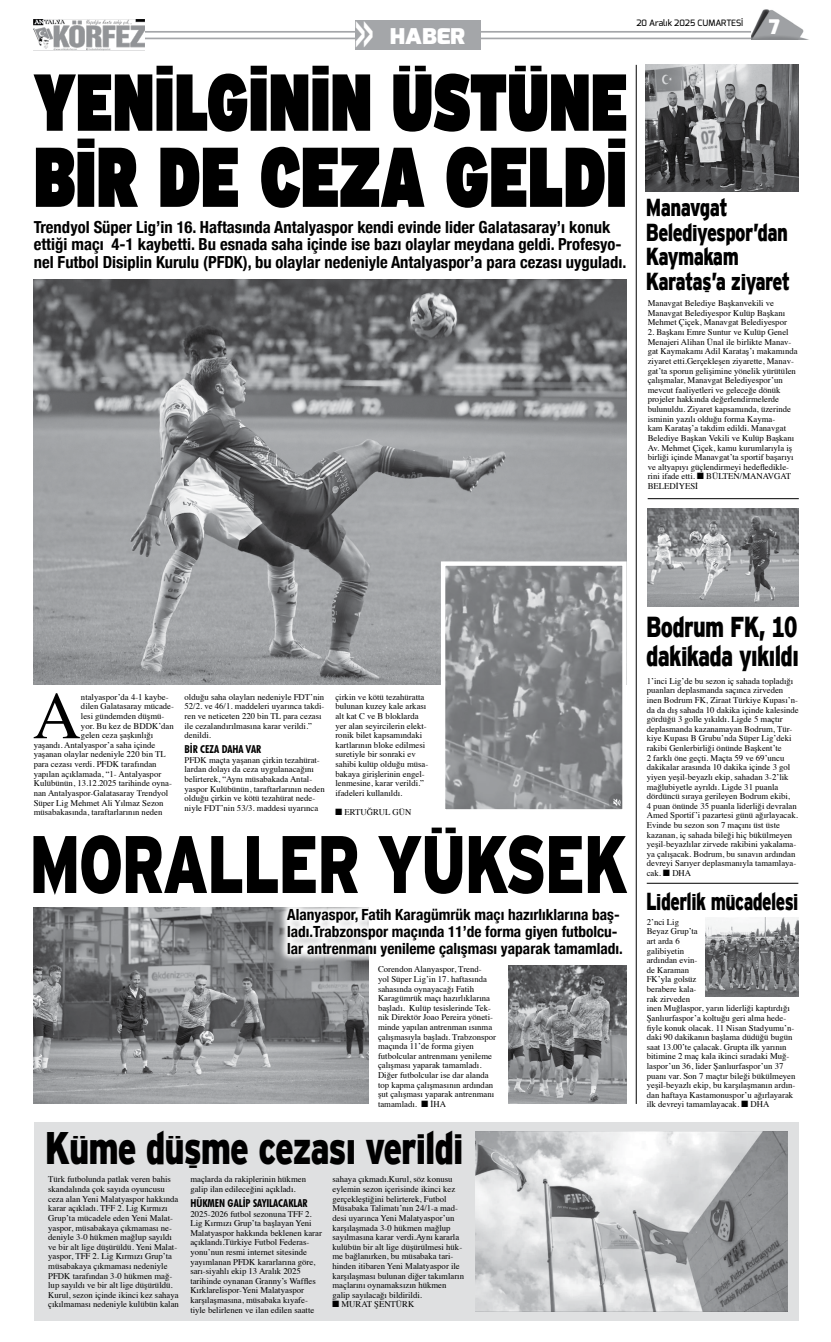
<style>
.page{position:relative;width:831px;height:1342px;background:#fff}
.page>*{position:absolute;margin:0;border:0;box-sizing:border-box;transform-origin:0 0}
.t1{font:84.52px "Interstate";color:#000;scale:.69 1}
.t2{font:900 81.38px "Interstate Mono";letter-spacing:-.03em;color:#000;scale:.75 1}
.t3{font:80.5px "Interstate";color:#000;scale:.69 1}
.t4{font:66.94px "Times";color:#000}
.t5{font:900 45.5px "Interstate Mono";letter-spacing:-.03em;color:#000;scale:.76 1}
.t6{font:900 28.88px/28.9px "Interstate Mono";letter-spacing:-.03em;color:#000;scale:.75 1}
.t7{font:900 24.5px/24.5px "Interstate Mono";letter-spacing:-.03em;color:#000;scale:.75 1}
.t8{font:900 24.5px "Interstate Mono";letter-spacing:-.03em;color:#000;scale:.71 1}
.t9{font:900 21.7px "Exo";letter-spacing:-.005em;color:#fff;scale:1.11 1}
.t10{font:900 20.12px "Exo";color:#fff}
.t11{font:700 condensed 16.62px/17.5px "Helvetica Neue";color:#000}
.t12{font:700 condensed 15.4px/17.1px "Helvetica Neue";color:#000}
.t13{font:700 condensed 10.94px "Futura BT";color:#000}
.t14{font:8.75px/9.6px "Times";color:#000}
.t15{font:500 8.75px "Exo";letter-spacing:-.005em;color:#000}
.s1{font-family:"Aachen BT";font-weight:700;font-size:45.06px}
.s2{font-family:"Monotype Sorts"}
</style>
<div class="page">
<div style="left:34px;top:1122px;width:764px;height:199px;background:#dfe0e1"></div>
<hr style="left:35px;top:38px;width:766px;height:1px;background:#a4a6a9">
<hr style="left:35px;top:31px;width:765px;height:2px;background:#a4a6a9">
<img style="left:751px;top:9px;width:55px;height:30px">
<div style="left:355px;top:20px;width:126px;height:30px;background:#a4a6a9"></div>
<img style="left:34px;top:19px;width:111px;height:31px">
<hr style="left:636px;top:65px;width:1px;height:1039px;background:#000">
<img style="left:34px;top:280px;width:593px;height:404px">
<img style="left:446px;top:566px;width:176px;height:242px">
<div style="left:441px;top:561px;width:186px;height:252px;border:4px solid #fff"></div>
<img style="left:34px;top:907px;width:334px;height:197px">
<div style="left:278px;top:899px;width:353px;height:67px;background:#fff"></div>
<img style="left:508px;top:966px;width:119px;height:138px">
<img style="left:475px;top:1132px;width:313px;height:180px">
<img style="left:646px;top:65px;width:153px;height:126px">
<hr style="left:648px;top:498px;width:151px;height:1px;background:#000">
<img style="left:648px;top:508px;width:151px;height:99px">
<img style="left:706px;top:918px;width:92px;height:78px">
<hr style="left:647px;top:883px;width:151px;height:1px;background:#000">
<h3 class="t9" style="left:354px;top:22px;width:102px"><span class="s1">&gt;&gt;</span> HABER</h3>
<p class="t15" style="left:636px;top:18px;width:108px">20 Aralık 2025 CUMARTESI</p>
<h3 class="t10" style="left:769px;top:14px;width:13px">7</h3>
<h3 class="t3" style="left:34px;top:52px;width:862px">YENILGININ ÜSTÜNE</h3>
<h1 class="t1" style="left:34px;top:125px;width:861px">BIR DE CEZA GELDI</h1>
<p class="t11" style="left:34px;top:217px;width:594px">Trendyol Süper Lig’in 16. Haftasında Antalyaspor kendi evinde lider Galatasaray’ı konuk ettiği maçı 4-1 kaybetti. Bu esnada saha içinde ise bazı olaylar meydana geldi. Profesyo&shy;nel Futbol Disiplin Kurulu (PFDK), bu olaylar nedeniyle Antalyaspor’a para cezası uyguladı.</p>
<h3 class="t7" style="left:646px;top:195px;width:194px">Manavgat<br>Belediyespor’dan<br>Kaymakam<br>Karataş’a ziyaret</h3>
<p class="t14" style="left:648px;top:298px;width:141px">Manavgat Belediye Başkanvekili ve<br>Manavgat Belediyespor Kulüp Başkanı<br>Mehmet Çiçek, Manavgat Belediyespor</p>
<p class="t14" style="left:648px;top:327px;width:151px">2. Başkanı Emre Suntur ve Kulüp Genel Menajeri Alihan Ünal ile birlikte Manav&shy;gat Kaymakamı Adil Karataş’ı makamında ziyaret etti.Gerçekleşen ziyarette, Manav&shy;gat’ta sporun gelişimine yönelik yürütülen çalışmalar, Manavgat Belediyespor’un mevcut faaliyetleri ve geleceğe dönük projeler hakkında değerlendirmelerde bulunuldu. Ziyaret kapsamında, üzerinde isminin yazılı olduğu forma Kayma-<br>kam Karataş’a takdim edildi. Manavgat Belediye Başkan Vekili ve Kulüp Başkanı Av. Mehmet Çiçek, kamu kurumlarıyla iş birliği içinde Manavgat’ta sportif başarıyı ve altyapıyı güçlendirmeyi hedefledikle&shy;rini ifade etti. <span class="s2">N</span> BÜLTEN/MANAVGAT BELEDİYESİ</p>
<h3 class="t4" style="left:33px;top:653px;width:50px">A</h3>
<p class="t14" style="left:81px;top:691px;width:89px">ntalyaspor’da 4-1 kaybe-</p>
<p class="t14" style="left:81px;top:701px;width:95px">dilen Galatasaray mücade-</p>
<p class="t14" style="left:81px;top:710px;width:85px">lesi gündemden düşmü-</p>
<p class="t14" style="left:81px;top:720px;width:94px">yor. Bu kez de BDDK’dan</p>
<p class="t14" style="left:81px;top:730px;width:74px">gelen ceza şaşkınlığı</p>
<p class="t14" style="left:34px;top:739px;width:123px">yaşandı. Antalyaspor’a saha içinde</p>
<p class="t14" style="left:34px;top:749px;width:134px">yaşanan olaylar nedeniyle 220 bin TL</p>
<p class="t14" style="left:34px;top:759px;width:124px">para cezası verdi. PFDK tarafından</p>
<p class="t14" style="left:34px;top:768px;width:129px">yapılan açıklamada, “1- Antalyaspor</p>
<p class="t14" style="left:34px;top:778px;width:140px">Kulübünün, 13.12.2025 tarihinde oyna-</p>
<p class="t14" style="left:34px;top:787px;width:136px">nan Antalyaspor-Galatasaray Trendyol</p>
<p class="t14" style="left:34px;top:797px;width:131px">Süper Lig Mehmet Ali Yılmaz Sezon</p>
<p class="t14" style="left:34px;top:807px;width:130px">müsabakasında, taraftarlarının neden</p>
<p class="t14" style="left:185px;top:691px;width:141px">olduğu saha olayları nedeniyle FDT’nin 52/2. ve 46/1. maddeleri uyarınca takdi&shy;ren ve neticeten 220 bin TL para cezası ile cezalandırılmasına karar verildi.” denildi.</p>
<p class="t13" style="left:185px;top:742px;width:78px">BİR CEZA DAHA VAR</p>
<p class="t14" style="left:185px;top:754px;width:142px">PFDK maçta yaşanan çirkin tezahürat&shy;lardan dolayı da ceza uygulanacağını belirterek, “Aynı müsabakada Antal&shy;yaspor Kulübünün, taraftarlarının neden olduğu çirkin ve kötü tezahürat nede&shy;niyle FDT’nin 53/3. maddesi uyarınca</p>
<p class="t14" style="left:335px;top:691px;width:94px">çirkin ve kötü tezahüratta bulunan kuzey kale arkası alt kat C ve B bloklarda yer alan seyircilerin elekt&shy;ronik bilet kapsamındaki kartlarının bloke edilmesi suretiyle bir sonraki ev sahibi kulüp olduğu müsa&shy;bakaya girişlerinin engel&shy;lenmesine, karar verildi.” ifadeleri kullanıldı.</p>
<p class="t14" style="left:335px;top:807px;width:77px"><span class="s2">N</span> ERTUĞRUL GÜN</p>
<h2 class="t2" style="left:29px;top:818px;width:800px">MORALLER YÜKSEK</h2>
<h3 class="t12" style="left:287px;top:904px;width:337px">Alanyaspor, Fatih Karagümrük maçı hazırlıklarına baş&shy;ladı.Trabzonspor maçında 11’de forma giyen futbolcu&shy;lar antrenmanı yenileme çalışması yaparak tamamladı.</h3>
<p class="t14" style="left:378px;top:964px;width:120px">Corendon Alanyaspor, Trend-<br>yol Süper Lig’in 17. haftasında sahasında oynayacağı Fatih<br>Karagümrük maçı hazırlıklarına başladı. Kulüp tesislerinde Tek&shy;nik Direktör Joao Pereira yöneti&shy;minde yapılan antrenman ısınma çalışmasıyla başladı. Trabzonspor maçında 11’de forma giyen futbolcular antrenmanı yenileme çalışması yaparak tamamladı.<br>Diğer futbolcular ise dar alanda top kapma çalışmasının ardından şut çalışması yaparak antrenmanı tamamladı. <span class="s2">N</span> İHA</p>
<h3 class="t5" style="left:45px;top:1122px;width:553px">Küme düşme cezası verildi</h3>
<p class="t14" style="left:48px;top:1174px;width:132px">Türk futbolunda patlak veren bahis skandalında çok sayıda oyuncusu ceza alan Yeni Malatyaspor hakkında karar açıkladı. TFF 2. Lig Kırmızı Grup’ta mücadele eden Yeni Malat&shy;yaspor, müsabakaya çıkmaması ne&shy;deniyle 3-0 hükmen mağlup sayıldı ve bir alt lige düşürüldü. Yeni Malat&shy;yaspor, TFF 2. Lig Kırmızı Grup’ta müsabakaya çıkmaması nedeniyle PFDK tarafından 3-0 hükmen mağ&shy;lup sayıldı ve bir alt lige düşürüldü.<br>Kurul, sezon içinde ikinci kez sahaya çıkılmaması nedeniyle kulübün kalan</p>
<p class="t14" style="left:190px;top:1174px;width:117px">maçlarda da rakiplerinin hükmen galip ilan edileceğini açıkladı.</p>
<p class="t13" style="left:190px;top:1196px;width:119px">HÜKMEN GALİP SAYILACAKLAR</p>
<p class="t14" style="left:190px;top:1208px;width:133px">2025-2026 futbol sezonuna TFF 2.<br>Lig Kırmızı Grup’ta başlayan Yeni Malatyaspor hakkında beklenen karar açıklandı.Türkiye Futbol Federas&shy;yonu’nun resmi internet sitesinde yayımlanan PFDK kararlarına göre, sarı-siyahlı ekip 13 Aralık 2025 tarihinde oynanan Granny’s Waffles Kırklarelispor-Yeni Malatyaspor karşılaşmasına, müsabaka kıyafe&shy;tiyle belirlenen ve ilan edilen saatte</p>
<p class="t14" style="left:332px;top:1174px;width:133px">sahaya çıkmadı.Kurul, söz konusu eylemin sezon içerisinde ikinci kez gerçekleştiğini belirterek, Futbol Müsabaka Talimatı’nın 24/1-a mad&shy;desi uyarınca Yeni Malatyaspor’un karşılaşmada 3-0 hükmen mağlup sayılmasına karar verdi.Aynı kararla kulübün bir alt lige düşürülmesi hük&shy;me bağlanırken, bu müsabaka tari&shy;hinden itibaren Yeni Malatyaspor ile karşılaşması bulunan diğer takımların maçlarını oynamaksızın hükmen galip sayılacağı bildirildi.<br><span class="s2">N</span> MURAT ŞENTÜRK</p>
<h3 class="t6" style="left:646px;top:612px;width:205px">Bodrum FK, 10 dakikada yıkıldı</h3>
<p class="t14" style="left:647px;top:675px;width:154px">1’inci Lig’de bu sezon iç sahada topladığı puanları deplasmanda saçınca zirveden inen Bodrum FK, Ziraat Türkiye Kupası’n&shy;da da dış sahada 10 dakika içinde kalesinde gördüğü 3 golle yıkıldı. Ligde 5 maçtır deplasmanda kazanamayan Bodrum, Tür&shy;kiye Kupası B Grubu’nda Süper Lig’deki rakibi Genlerbirliği önünde Başkent’te<br>2 farklı öne geçti. Maçta 59 ve 69’uncu dakikalar arasında 10 dakika içinde 3 gol yiyen yeşil-beyazlı ekip, sahadan 3-2’lik mağlubiyetle ayrıldı. Ligde 31 puanla dördüncü sıraya gerileyen Bodrum ekibi,<br>4 puan önünde 35 puanla liderliği devralan Amed Sportif’i pazartesi günü ağırlayacak.<br>Evinde bu sezon son 7 maçını üst üste kazanan, iç sahada bileği hiç bükülmeyen yeşil-beyazlılar zirvede rakibini yakalama&shy;ya çalışacak. Bodrum, bu sınavın ardından devreyi Sarıyer deplasmanıyla tamamlaya&shy;cak. <span class="s2">N</span> DHA</p>
<h3 class="t8" style="left:646px;top:887px;width:216px">Liderlik mücadelesi</h3>
<p class="t14" style="left:647px;top:916px;width:150px">2’nci Lig<br>Beyaz Grup’ta<br>art arda 6<br>galibiyetin<br>ardından evin-<br>de Karaman<br>FK’yla golsüz<br>berabere kala-<br>rak zirveden<br>inen Muğlaspor, yarın liderliği kaptırdığı<br>Şanlıurfaspor’a koltuğu geri alma hede&shy;fiyle konuk olacak. 11 Nisan Stadyumu’n&shy;daki 90 dakikanın başlama düdüğü bugün saat 13.00’te çalacak. Grupta ilk yarının bitimine 2 maç kala ikinci sıradaki Muğ&shy;laspor’un 36, lider Şanlıurfaspor’un 37 puanı var. Son 7 maçtır bileği bükülmeyen yeşil-beyazlı ekip, bu karşılaşmanın ardın&shy;dan haftaya Kastamonuspor’u ağırlayarak ilk devreyi tamamlayacak. <span class="s2">N</span> DHA</p>
</div>
